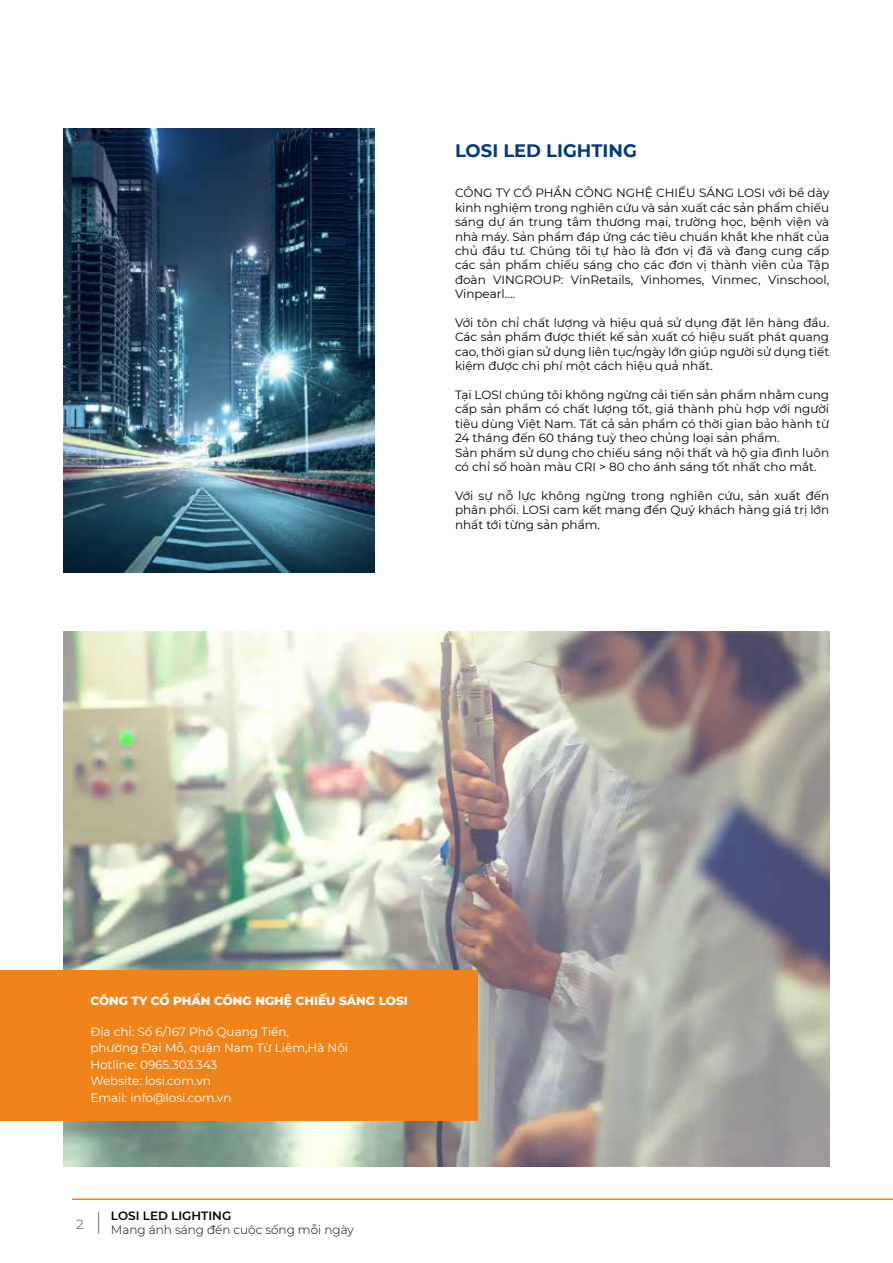
<style>
.page{position:relative;width:893px;height:1263px;background:#fff}
.page>*{position:absolute;margin:0;border:0;box-sizing:border-box;transform-origin:0 0}
.t1{font:700 18px "Montserrat";color:#003882}
.t2{font:13.5px "Montserrat";color:#757577}
.t3{font:12px/14.4px "Montserrat";color:#000;text-align:justify}
.t4{font:12px/16.5px "Montserrat";color:#fff}
.t5{font:800 12px "Montserrat";color:#fff}
.t6{font:300 12px "Montserrat";color:#000}
.t7{font:600 12px "Montserrat";color:#000}
</style>
<div class="page">
<hr style="left:72px;top:1198px;width:821px;height:2px;background:#ef841b">
<svg style="left:98px;top:1211px;width:1px;height:22px"></svg>
<img style="left:64px;top:129px;width:310px;height:444px">
<img style="left:64px;top:631px;width:765px;height:535px">
<div style="left:0;top:970px;width:478px;height:151px;background:#ef841b"></div>
<h1 class="t1" style="left:455px;top:138px;width:183px">LOSI LED LIGHTING</h1>
<p class="t3" style="left:455px;top:185px;width:376px">CÔNG TY CỔ PHẦN CÔNG NGHỆ CHIẾU SÁNG LOSI với bề dày kinh nghiệm trong nghiên cứu và sản xuất các sản phẩm chiếu sáng dự án trung tâm thương mại, trường học, bệnh viện và nhà máy. Sản phẩm đáp ứng các tiêu chuẩn khắt khe nhất của chủ đầu tư. Chúng tôi tự hào là đơn vị đã và đang cung cấp các sản phẩm chiếu sáng cho các đơn vị thành viên của Tập đoàn VINGROUP: VinRetails, Vinhomes, Vinmec, Vinschool, Vinpearl….</p>
<p class="t3" style="left:455px;top:315px;width:376px">Với tôn chỉ chất lượng và hiệu quả sử dụng đặt lên hàng đầu.<br>Các sản phẩm được thiết kế sản xuất có hiệu suất phát quang cao, thời gian sử dụng liên tục/ngày lớn giúp người sử dụng tiết kiệm được chi phí một cách hiệu quả nhất.</p>
<p class="t3" style="left:455px;top:387px;width:376px;text-align:left">Tại LOSI chúng tôi không ngừng cải tiến sản phẩm nhằm cung cấp sản phẩm có chất lượng tốt, giá thành phù hợp với người tiêu dùng Việt Nam. Tất cả sản phẩm có thời gian bảo hành từ 24 tháng đến 60 tháng tuỳ theo chủng loại sản phẩm.<br>Sản phẩm sử dụng cho chiếu sáng nội thất và hộ gia đình luôn có chỉ số hoàn màu CRI &gt; 80 cho ánh sáng tốt nhất cho mắt.</p>
<p class="t3" style="left:455px;top:488px;width:376px">Với sự nỗ lực không ngừng trong nghiên cứu, sản xuất đến phân phối. LOSI cam kết mang đến Quý khách hàng giá trị lớn nhất tới từng sản phẩm.</p>
<p class="t5" style="left:90px;top:991px;width:319px">CÔNG TY CỔ PHẦN CÔNG NGHỆ CHIẾU SÁNG LOSI</p>
<p class="t4" style="left:90px;top:1022px;width:259px">Địa chỉ: Số 6/167 Phố Quang Tiến,<br>phường Đại Mỗ, quận Nam Từ Liêm,Hà Nội<br>Hotline: 0965.303.343<br>Website: losi.com.vn<br>Email: info@losi.com.vn</p>
<p class="t2" style="left:76px;top:1215px;width:9px">2</p>
<p class="t7" style="left:111px;top:1207px;width:122px">LOSI LED LIGHTING</p>
<p class="t6" style="left:111px;top:1221px;width:244px">Mang ánh sáng đến cuộc sống mỗi ngày</p>
</div>
